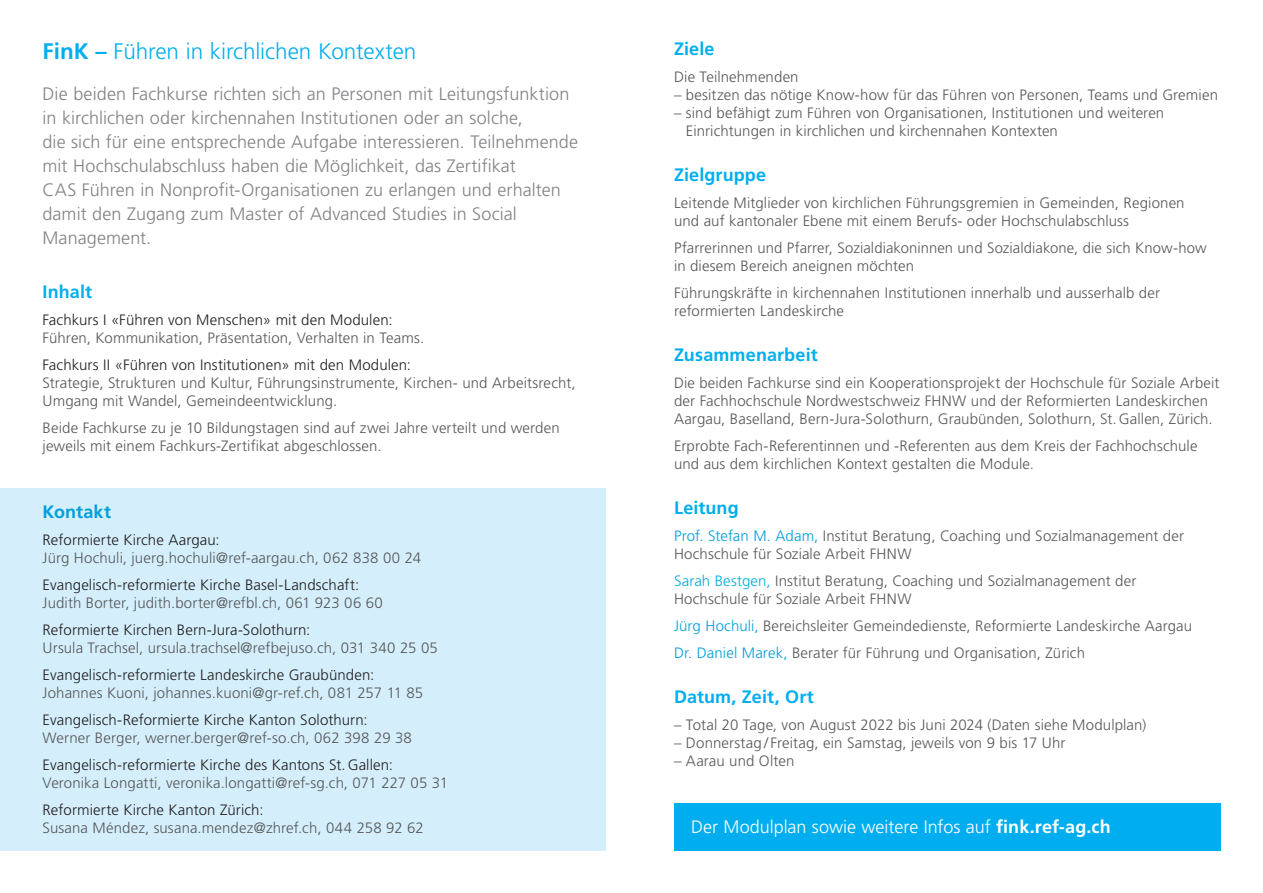
<style>
.page{position:relative;width:1263px;height:893px;background:#fff}
.page>*{position:absolute;margin:0;border:0;box-sizing:border-box;transform-origin:0 0}
.t1{font:300 22.5px "Frutiger LT Pro";letter-spacing:-.005em;color:#00aeef}
.t2{font:300 18px/24px "Frutiger LT Pro";letter-spacing:.005em;color:#808285}
.t3{font:700 18px "Frutiger LT Pro";letter-spacing:.005em;color:#00aeef}
.t4{font:300 18px "Frutiger LT Pro";color:#fff}
.t5{font:700 18px "Frutiger LT Pro";letter-spacing:.005em;color:#009fda}
.t6{font:300 15px/18px "Frutiger LT Pro";letter-spacing:.005em;color:#57585a}
.t7{font:300 15px/18px "Frutiger LT Pro";letter-spacing:.01em;color:#231f20}
.s1{font-weight:700}
.s2{color:#231f20}
.s3{color:#57585a}
.s4{color:#009fda}
.s5{color:#00ade2}
</style>
<div class="page">
<div style="left:0;top:488px;width:606px;height:362px;background:#d4effb"></div>
<div style="left:674px;top:803px;width:546px;height:47px;background:#00aeef"></div>
<p class="t1" style="left:43px;top:38px;width:375px"><span class="s1">FinK –</span> Führen in kirchlichen Kontexten</p>
<p class="t2" style="left:43px;top:82px;width:537px">Die beiden Fachkurse richten sich an Personen mit Leitungsfunktion in kirchlichen oder kirchennahen Institutionen oder an solche,<br>die sich für eine entsprechende Aufgabe interessieren. Teilnehmende mit Hochschulabschluss haben die Möglichkeit, das Zertifikat<br>CAS Führen in Nonprofit-Organisationen zu erlangen und erhalten damit den Zugang zum Master of Advanced Studies in Social Management.</p>
<p class="t3" style="left:43px;top:281px;width:51px">Inhalt</p>
<p class="t6" style="left:43px;top:311px;width:383px"><span class="s2">Fachkurs I «Führen von Menschen» mit den Modulen:<br></span>Führen, Kommunikation, Präsentation, Verhalten in Teams.</p>
<p class="t6" style="left:43px;top:356px;width:535px"><span class="s2">Fachkurs II «Führen von Institutionen» mit den Modulen:<br></span>Strategie, Strukturen und Kultur, Führungsinstrumente, Kirchen- und Arbeitsrecht,<br>Umgang mit Wandel, Gemeindeentwicklung.</p>
<p class="t6" style="left:43px;top:419px;width:519px">Beide Fachkurse zu je 10 Bildungstagen sind auf zwei Jahre verteilt und werden jeweils mit einem Fachkurs-Zertifikat abgeschlossen.</p>
<p class="t5" style="left:43px;top:501px;width:70px">Kontakt</p>
<p class="t6" style="left:43px;top:531px;width:380px"><span class="s2">Reformierte Kirche Aargau:<br></span>Jürg Hochuli, juerg.hochuli@ref-aargau.ch, 062 838 00 24</p>
<p class="t7" style="left:43px;top:576px;width:342px">Evangelisch-reformierte Kirche Basel-Landschaft:<br><span class="s3">Judith Borter, judith.borter@refbl.ch, 061 923 06 60</span></p>
<p class="t6" style="left:43px;top:621px;width:397px"><span class="s2">Reformierte Kirchen Bern-Jura-Solothurn:<br></span>Ursula Trachsel, ursula.trachsel@refbejuso.ch, 031 340 25 05</p>
<p class="t6" style="left:43px;top:666px;width:382px"><span class="s2">Evangelisch-reformierte Landeskirche Graubünden:<br></span>Johannes Kuoni, johannes.kuoni@gr-ref.ch, 081 257 11 85</p>
<p class="t6" style="left:43px;top:711px;width:371px"><span class="s2">Evangelisch-Reformierte Kirche Kanton Solothurn:<br></span>Werner Berger, werner.berger@ref-so.ch, 062 398 29 38</p>
<p class="t6" style="left:43px;top:756px;width:407px"><span class="s2">Evangelisch-reformierte Kirche des Kantons St.Gallen:<br></span>Veronika Longatti, veronika.longatti@ref-sg.ch, 071 227 05 31</p>
<p class="t6" style="left:43px;top:801px;width:383px"><span class="s2">Reformierte Kirche Kanton Zürich:<br></span>Susana Méndez, susana.mendez@zhref.ch, 044 258 92 62</p>
<p class="t3" style="left:674px;top:38px;width:42px">Ziele</p>
<p class="t6" style="left:674px;top:68px;width:126px">Die Teilnehmenden</p>
<p class="t6" style="left:674px;top:86px;width:545px">– besitzen das nötige Know-how für das Führen von Personen, Teams und Gremien</p>
<p class="t6" style="left:686px;top:104px;width:480px;text-indent:-12px">– sind befähigt zum Führen von Organisationen, Institutionen und weiteren<br>Einrichtungen in kirchlichen und kirchennahen Kontexten</p>
<p class="t3" style="left:674px;top:164px;width:94px">Zielgruppe</p>
<p class="t6" style="left:674px;top:194px;width:512px">Leitende Mitglieder von kirchlichen Führungsgremien in Gemeinden, Regionen und auf kantonaler Ebene mit einem Berufs- oder Hochschulabschluss</p>
<p class="t6" style="left:674px;top:239px;width:534px">Pfarrerinnen und Pfarrer, Sozialdiakoninnen und Sozialdiakone, die sich Know-how in diesem Bereich aneignen möchten</p>
<p class="t6" style="left:674px;top:284px;width:488px">Führungskräfte in kirchennahen Institutionen innerhalb und ausserhalb der reformierten Landeskirche</p>
<p class="t3" style="left:674px;top:344px;width:145px">Zusammenarbeit</p>
<p class="t6" style="left:674px;top:374px;width:547px">Die beiden Fachkurse sind ein Kooperationsprojekt der Hochschule für Soziale Arbeit der Fachhochschule Nordwestschweiz FHNW und der Reformierten Landeskirchen<br>Aargau, Baselland, Bern-Jura-Solothurn, Graubünden, Solothurn, St. Gallen, Zürich.</p>
<p class="t6" style="left:674px;top:437px;width:525px">Erprobte Fach-Referentinnen und -Referenten aus dem Kreis der Fachhochschule und aus dem kirchlichen Kontext gestalten die Module.</p>
<p class="t3" style="left:674px;top:497px;width:66px">Leitung</p>
<p class="t6" style="left:674px;top:527px;width:511px"><span class="s4">Prof. Stefan M. Adam,</span> Institut Beratung, Coaching und Sozialmanagement der<br>Hochschule für Soziale Arbeit FHNW</p>
<p class="t6" style="left:674px;top:572px;width:464px"><span class="s5">Sarah Bestgen,</span> Institut Beratung, Coaching und Sozialmanagement der<br>Hochschule für Soziale Arbeit FHNW</p>
<p class="t6" style="left:674px;top:617px;width:520px"><span class="s4">Jürg Hochuli,</span> Bereichsleiter Gemeindedienste, Reformierte Landeskirche Aargau</p>
<p class="t6" style="left:674px;top:644px;width:412px"><span class="s4">Dr. Daniel Marek,</span> Berater für Führung und Organisation, Zürich</p>
<p class="t3" style="left:674px;top:686px;width:141px">Datum, Zeit, Ort</p>
<p class="t6" style="left:674px;top:716px;width:474px">– Total 20 Tage, von August 2022 bis Juni 2024 (Daten siehe Modulplan)</p>
<p class="t6" style="left:674px;top:734px;width:393px">– Donnerstag / Freitag, ein Samstag, jeweils von 9 bis 17 Uhr</p>
<p class="t6" style="left:674px;top:752px;width:122px">– Aarau und Olten</p>
<p class="t4" style="left:691px;top:817px;width:421px">Der Modulplan sowie weitere Infos auf <span class="s1">fink.ref-ag.ch</span></p>
</div>
